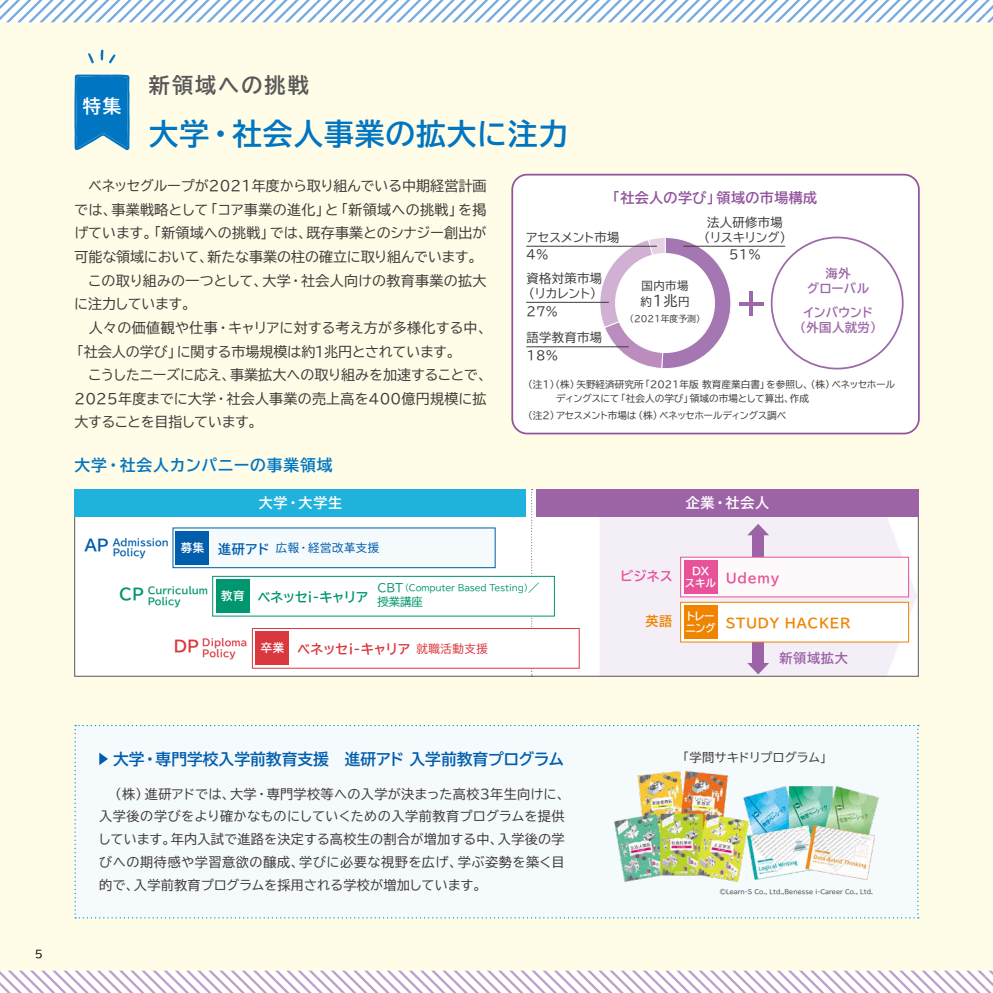
<style>
.page{position:relative;width:993px;height:993px;background:#fff}
.page>*{position:absolute;margin:0;border:0;box-sizing:border-box;transform-origin:0 0}
.t1{font:700 29.75px "TBUD Go Std";letter-spacing:.03em;color:#0075c2}
.t2{font:700 21px "TBUD Go Std";letter-spacing:.1em;color:#595757}
.t3{font:700 18.38px "TBUD Go Std";color:#fff}
.t4{font:700 15.75px "TBUD Go Std";color:#005ead}
.t5{font:700 15.75px "TBUD Go Std";letter-spacing:.06em;color:#0075c2}
.t6{font:700 15.75px "TBUD Go Std";color:#d9383f}
.t7{font:700 15.75px "TBUD Go Std";color:#009670}
.t8{font:14px "TBUD Go Std";color:#3e3a39}
.t9{font:14px "TBUD Go Std";letter-spacing:.025em;color:#3e3a39}
.t10{font:14px "TBUD Go Std";letter-spacing:.02em;color:#3e3a39}
.t11{font:14px "TBUD Go Std";letter-spacing:-.02em;color:#3e3a39}
.t12{font:700 14px "TBUD Go Std";letter-spacing:.03em;color:#92539d}
.t13{font:14px "TBUD Go Std";letter-spacing:-.045em;color:#3e3a39}
.t14{font:700 14px "TBUD Go Std";letter-spacing:.05em;color:#fff}
.t15{font:14px "TBUD Go Std";letter-spacing:-.03em;color:#3e3a39}
.t16{font:13.12px/22.8px "TBUD Go Std";letter-spacing:.02em;color:#3e3a39}
.t17{font:700 13.12px "TBUD Go Std";letter-spacing:-.05em;color:#d9383f}
.t18{font:700 13.12px "TBUD Go Std";letter-spacing:.05em;color:#f08300}
.t19{font:700 13.12px "TBUD Go Std";letter-spacing:-.07em;color:#009670}
.t20{font:700 13.12px "TBUD Go Std";letter-spacing:.04em;color:#e85298}
.t21{font:700 13.12px "TBUD Go Std";letter-spacing:.05em;color:#9c63a6}
.t22{font:12.25px/14.9px "TBUD Go Std";letter-spacing:-.005em;color:#3e3a39;text-align:center}
.t23{font:12.25px/17.7px "TBUD Go Std";letter-spacing:.03em;color:#3e3a39}
.t24{font:700 12.25px/14.9px "TBUD Go Std";letter-spacing:.005em;color:#9c68a9;text-align:center}
.t25{font:12.25px/17.7px "TBUD Go Std";letter-spacing:-.05em;color:#3e3a39}
.t26{font:11.38px "TBUD Go Std";letter-spacing:.05em;color:#005ead}
.t27{font:11.38px/15.9px "TBUD Go Std";color:#3e3a39}
.t28{font:11.38px "TBUD Go Std";color:#009670}
.t29{font:700 10.5px/12.2px "TBUD Go Std";letter-spacing:-.06em;color:#fff;text-align:center}
.t30{font:10.5px "TBUD Go Std";color:#000}
.t31{font:9.62px/14px "TBUD Go Std";letter-spacing:-.01em;color:#3e3a39}
.t32{font:9.62px "TBUD Go Std";letter-spacing:-.065em;color:#3e3a39}
.t33{font:700 9.62px/10.5px "TBUD Go Std";color:#009670}
.t34{font:700 9.62px/10.5px "TBUD Go Std";color:#005ead}
.t35{font:700 9.62px/10.5px "TBUD Go Std";letter-spacing:.01em;color:#d9383f}
.t36{font:8.75px "TBUD Go Std";letter-spacing:-.02em;color:#009670}
.t37{font:8.75px "TBUD Go Std";color:#3e3a39}
.t38{font:6.12px "TBUD Go Std";color:#3e3a39}
.s1{font-size:14px}
.s2{font-weight:700;color:#fff}
.s3{font-weight:700;font-size:13.12px}
.s4{font-size:11.38px}
.s5{font-size:11.38px;color:#fff}
.s6{font-weight:400;font-size:11.38px}
</style>
<div class="page">
<div style="left:0;top:22px;width:992px;height:948px;background:#fffde8"></div>
<div style="left:512px;top:174px;width:406px;height:259px;background:#fff;border-radius:15px"></div>
<div style="left:511px;top:174px;width:408px;height:260px;border:2px solid #92539d;border-radius:15px"></div>
<svg style="left:590px;top:238px;width:141px;height:130px"></svg>
<svg style="left:762px;top:236px;width:141px;height:133px"></svg>
<hr style="left:526px;top:246px;width:130px;height:1px;background:#3e3a39">
<hr style="left:683px;top:246px;width:101px;height:1px;background:#3e3a39">
<hr style="left:526px;top:346px;width:102px;height:1px;background:#3e3a39">
<hr style="left:526px;top:302px;width:82px;height:1px;background:#3e3a39">
<div style="left:615px;top:253px;width:99px;height:100px;background:#fff;border:1px solid #fff;border-radius:50%"></div>
<hr style="left:738px;top:302px;width:25px;height:3px;background:#9c68a9">
<hr style="left:749px;top:291px;width:3px;height:25px;background:#9c68a9">
<div style="left:74px;top:724px;width:844px;height:194px;background:#f5fafd"></div>
<svg style="left:0;top:0;width:992px;height:22px"></svg>
<svg style="left:0;top:970px;width:992px;height:22px"></svg>
<svg style="left:74px;top:74px;width:56px;height:77px;background:#2186c6"></svg>
<svg style="left:101px;top:49px;width:2px;height:11px"></svg>
<svg style="left:88px;top:53px;width:6px;height:11px"></svg>
<svg style="left:109px;top:54px;width:6px;height:9px"></svg>
<img style="left:613px;top:769px;width:265px;height:113px">
<div style="left:75px;top:489px;width:842px;height:186px;background:#fff"></div>
<svg style="left:600px;top:517px;width:316px;height:157px;fill:#f4eff7"></svg>
<div style="left:752px;top:641px;width:11px;height:23px;background:#9c63a6"></div>
<svg style="left:747px;top:662px;width:21px;height:12px"></svg>
<div style="left:752px;top:533px;width:11px;height:25px;background:#9c63a6"></div>
<svg style="left:747px;top:523px;width:21px;height:12px"></svg>
<div style="left:680px;top:557px;width:228px;height:39px;background:#fef9fb"></div>
<div style="left:680px;top:556px;width:228px;height:41px;border:1px solid #e85298"></div>
<div style="left:683px;top:560px;width:34px;height:33px;background:#e85298"></div>
<div style="left:680px;top:602px;width:228px;height:39px;background:#fff"></div>
<div style="left:680px;top:601px;width:228px;height:41px;border:1px solid #f08300"></div>
<div style="left:683px;top:605px;width:34px;height:33px;background:#f08300"></div>
<svg style="left:531px;top:489px;width:1px;height:185px"></svg>
<div style="left:173px;top:528px;width:322px;height:39px;background:#f5fafd"></div>
<div style="left:172px;top:527px;width:323px;height:41px;border:1px solid #005ead"></div>
<div style="left:175px;top:531px;width:34px;height:33px;background:#005ead"></div>
<div style="left:252px;top:628px;width:327px;height:40px;background:#fff"></div>
<div style="left:252px;top:628px;width:327px;height:40px;border:1px solid #d9383f"></div>
<div style="left:255px;top:631px;width:34px;height:33px;background:#d9383f"></div>
<div style="left:213px;top:576px;width:341px;height:40px;background:#fff"></div>
<div style="left:212px;top:575px;width:342px;height:41px;border:1px solid #009670"></div>
<div style="left:216px;top:579px;width:33px;height:33px;background:#009670"></div>
<div style="left:536px;top:489px;width:382px;height:27px;background:#9c63a6"></div>
<div style="left:74px;top:489px;width:452px;height:27px;background:#1fb2dc"></div>
<h2 class="t2" style="left:149px;top:68px;width:161px">新領域への挑戦</h2>
<h1 class="t1" style="left:149px;top:110px;width:420px">大学・社会人事業の拡大に注力</h1>
<p class="t8" style="left:74px;top:174px;width:413px">　ベネッセグループが2021年度から取り組んでいる中期経営計画</p>
<p class="t9" style="left:74px;top:198px;width:413px">では、事業戦略として「コア事業の進化」と「新領域への挑戦」を掲</p>
<p class="t8" style="left:74px;top:221px;width:413px">げています。「新領域への挑戦」では、既存事業とのシナジー創出が</p>
<p class="t8" style="left:74px;top:245px;width:409px">可能な領域において、新たな事業の柱の確立に取り組んでいます。</p>
<p class="t9" style="left:74px;top:269px;width:413px">　この取り組みの一つとして、大学・社会人向けの教育事業の拡大</p>
<p class="t15" style="left:74px;top:292px;width:123px">に注力しています。</p>
<p class="t10" style="left:74px;top:316px;width:419px">　人々の価値観や仕事・キャリアに対する考え方が多様化する中、</p>
<p class="t8" style="left:70px;top:339px;width:392px">「社会人の学び」に関する市場規模は約１兆円とされています。</p>
<p class="t11" style="left:74px;top:363px;width:419px">　こうしたニーズに応え、事業拡大への取り組みを加速することで、</p>
<p class="t10" style="left:74px;top:387px;width:413px">2025年度までに大学・社会人事業の売上高を400億円規模に拡</p>
<p class="t13" style="left:74px;top:410px;width:190px">大することを目指しています。</p>
<h3 class="t3" style="left:83px;top:91px;width:40px">特集</h3>
<p class="t12" style="left:605px;top:187px;width:213px">「社会人の学び」領域の市場構成</p>
<p class="t25" style="left:525px;top:228px;width:95px">アセスメント市場<br>4％</p>
<p class="t22" style="left:697px;top:214px;width:96px">法人研修市場<br>（リスキリング）</p>
<p class="t22" style="left:728px;top:247px;width:33px">51％</p>
<p class="t24" style="left:806px;top:266px;width:63px">海外<br>グローバル</p>
<p class="t24" style="left:793px;top:305px;width:90px">インバウンド<br>（外国人就労）</p>
<p class="t23" style="left:522px;top:270px;width:82px;line-height:14.9px;text-align:center">資格対策市場（リカレント）</p>
<p class="t22" style="left:526px;top:304px;width:33px">27%</p>
<p class="t27" style="left:640px;top:278px;width:50px">国内市場約<span class="s1">1兆</span>円</p>
<p class="t37" style="left:625px;top:311px;width:81px">（2021年度予測）</p>
<p class="t23" style="left:526px;top:329px;width:77px">語学教育市場<br>18％</p>
<p class="t31" style="left:556px;top:377px;width:340px;text-indent:-33px">（注1）（株）矢野経済研究所「2021年版 教育産業白書」を参照し、（株）ベネッセホールディングスにて「社会人の学び」領域の市場として算出、作成</p>
<p class="t32" style="left:523px;top:407px;width:264px">（注2）アセスメント市場は（株）ベネッセホールディングス調べ</p>
<p class="t5" style="left:74px;top:451px;width:259px">大学・社会人カンパニーの事業領域</p>
<p class="t14" style="left:258px;top:491px;width:85px">大学・大学生</p>
<p class="t14" style="left:685px;top:491px;width:85px">企業・社会人</p>
<p class="t34" style="left:113px;top:537px;width:57px">Admission<br>Policy</p>
<p class="t4" style="left:84px;top:532px;width:26px">AP</p>
<p class="t26" style="left:181px;top:538px;width:200px"><span class="s2">募集</span> <span class="s3">進研アド</span>広報・経営改革支援</p>
<p class="t33" style="left:148px;top:585px;width:62px">Curriculum<br>Policy</p>
<p class="t36" style="left:377px;top:580px;width:164px"><span class="s4">CBT</span>（Computer Based Testing）<span class="s4">／</span></p>
<p class="t7" style="left:119px;top:580px;width:26px">CP</p>
<p class="t19" style="left:221px;top:586px;width:149px"><span class="s5">教育</span> ベネッセi-キャリア</p>
<p class="t28" style="left:377px;top:592px;width:47px">授業講座</p>
<p class="t35" style="left:202px;top:637px;width:47px">Diploma<br>Policy</p>
<p class="t6" style="left:174px;top:633px;width:27px">DP</p>
<p class="t17" style="left:261px;top:638px;width:228px"><span class="s5">卒業</span> ベネッセi-キャリア<span class="s6">就職活動支援</span></p>
<p class="t20" style="left:620px;top:565px;width:54px">ビジネス</p>
<p class="t18" style="left:645px;top:610px;width:28px">英語</p>
<p class="t29" style="left:684px;top:564px;width:33px">DX<br>スキル</p>
<p class="t29" style="left:685px;top:609px;width:32px;text-align:left">トレーニング</p>
<p class="t20" style="left:725px;top:567px;width:55px">Udemy</p>
<p class="t18" style="left:725px;top:612px;width:126px">STUDY HACKER</p>
<p class="t21" style="left:779px;top:647px;width:70px">新領域拡大</p>
<p class="t30" style="left:35px;top:944px;width:9px">5</p>
<p class="t4" style="left:113px;top:745px;width:452px">大学・専門学校入学前教育支援　進研アド入学前教育プログラム</p>
<p class="t22" style="left:676px;top:749px;width:157px">「学問サキドリプログラム」</p>
<p class="t16" style="left:98px;top:781px;width:473px">　（株）進研アドでは、大学・専門学校等への入学が決まった高校３年生向けに、入学後の学びをより確かなものにしていくための入学前教育プログラムを提供しています。年内入試で進路を決定する高校生の割合が増加する中、入学後の学びへの期待感や学習意欲の醸成、学びに必要な視野を広げ、学ぶ姿勢を築く目的で、入学前教育プログラムを採用される学校が増加しています。</p>
<p class="t38" style="left:719px;top:886px;width:155px">©Learn-S Co., Ltd.,Benesse i-Career Co., Ltd.</p>
</div>
